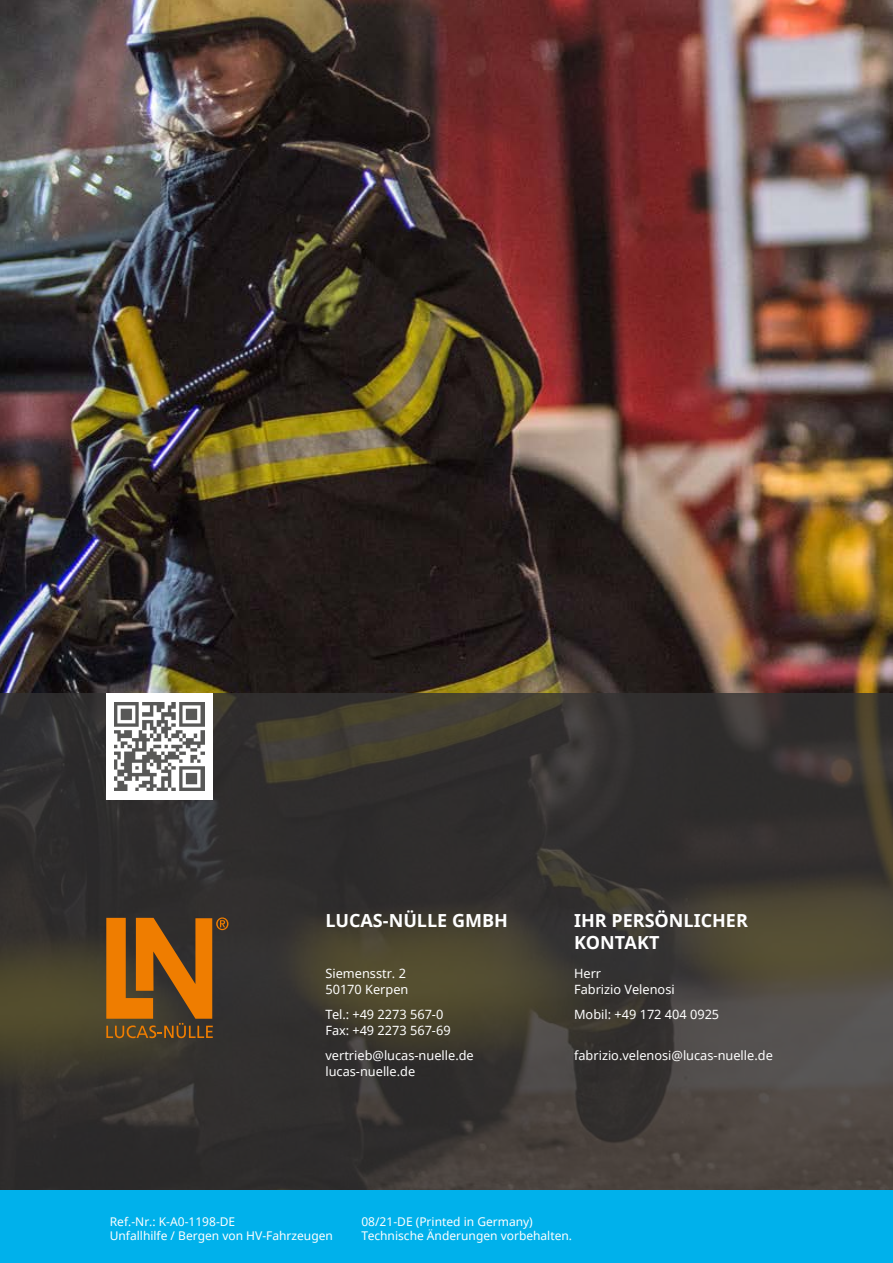
<style>
.page{position:relative;width:893px;height:1263px;background:#fff}
.page>*{position:absolute;margin:0;border:0;box-sizing:border-box;transform-origin:0 0}
.t1{font:700 18px/21.6px "Noto Sans";color:#fff}
.t2{font:12.75px/16.5px "Noto Sans";color:#fff}
.t3{font:12px/14.4px "Noto Sans";color:#fff}
</style>
<div class="page">
<img style="left:0;top:0;width:893px;height:693px">
<svg style="left:0;top:693px;width:893px;height:498px;background:#3b3732"></svg>
<div style="left:0;top:1191px;width:893px;height:72px;background:#00b1eb"></div>
<div style="left:106px;top:693px;width:107px;height:106px;background:#fff"></div>
<img style="left:114px;top:702px;width:91px;height:88px">
<svg style="left:106px;top:917px;width:122px;height:121px;background:#935817"></svg>
<h1 class="t1" style="left:325px;top:909px;width:184px">LUCAS-NÜLLE GMBH</h1>
<h1 class="t1" style="left:574px;top:909px;width:175px">IHR PERSÖNLICHER<br>KONTAKT</h1>
<p class="t2" style="left:325px;top:964px;width:85px">Siemensstr. 2<br>50170 Kerpen</p>
<p class="t2" style="left:574px;top:964px;width:102px">Herr<br>Fabrizio Velenosi</p>
<p class="t2" style="left:325px;top:1005px;width:127px">Tel.: +49 2273 567-0<br>Fax: +49 2273 567-69</p>
<p class="t2" style="left:574px;top:1005px;width:147px">Mobil: +49 172 404 0925</p>
<p class="t2" style="left:325px;top:1047px;width:150px">vertrieb@lucas-nuelle.de lucas-nuelle.de</p>
<p class="t2" style="left:574px;top:1047px;width:200px">fabrizio.velenosi@lucas-nuelle.de</p>
<p class="t3" style="left:110px;top:1214px;width:225px">Ref.-Nr.: K-A0-1198-DE<br>Unfallhilfe / Bergen von HV-Fahrzeugen</p>
<p class="t3" style="left:361px;top:1214px;width:212px">08/21-DE (Printed in Germany)<br>Technische Änderungen vorbehalten.</p>
</div>
